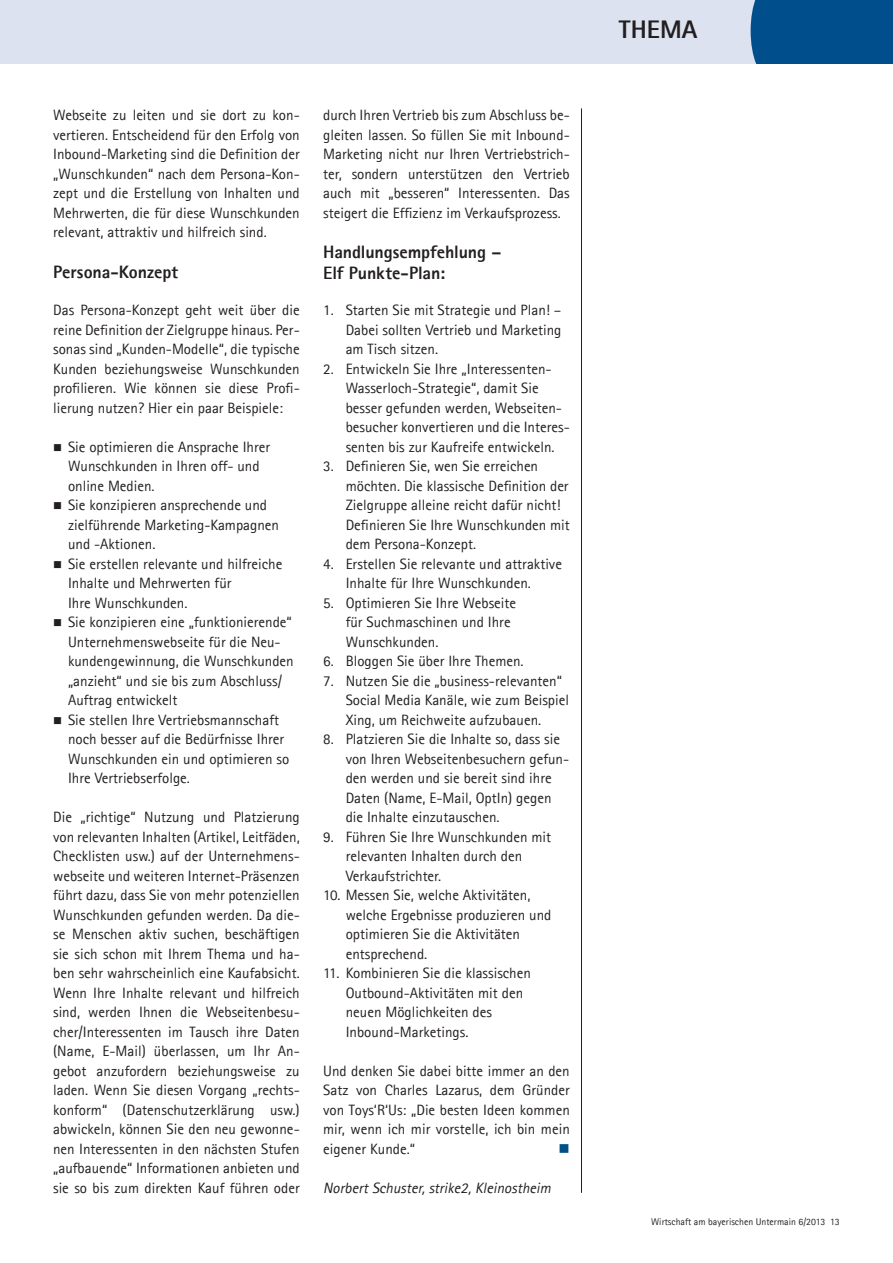
<style>
.page{position:relative;width:893px;height:1263px;background:#fff}
.page>*{position:absolute;margin:0;border:0;box-sizing:border-box;transform-origin:0 0}
.t1{font:800 25.5px "Agfa Rotis Sans Serif";color:#231f20}
.Wabu_-_Thema_Zwische{font:800 18px "Agfa Rotis Sans Serif";letter-spacing:-.005em;color:#231f20}
.t2{font:15px/19.5px "Agfa Rotis Sans Serif";color:#231f20;text-align:justify}
.t3{font:italic 15px "Agfa Rotis Sans Serif";color:#231f20}
.t4{font:15px "Wingdings";color:#005085}
.t5{font:9.75px "Agfa Rotis Sans Serif";color:#231f20}
</style>
<div class="page">
<div style="left:0;top:0;width:893px;height:64px;background:#dce2ef"></div>
<div style="left:770px;top:0;width:123px;height:64px;background:#004f8c"></div>
<svg style="left:751px;top:0;width:19px;height:64px"></svg>
<hr style="left:581px;top:108px;width:1px;height:1085px;background:#231f20">
<p class="t2" style="left:53px;top:105px;width:248px">Webseite zu leiten und sie dort zu kon&shy;vertieren. Entscheidend für den Erfolg von Inbound-Marketing sind die Definition der „Wunschkunden“ nach dem Persona-Kon&shy;zept und die Erstellung von Inhalten und Mehrwerten, die für diese Wunschkunden relevant, attraktiv und hilfreich sind.</p>
<p class="Wabu_-_Thema_Zwische" style="left:53px;top:260px;width:126px">Persona-Konzept</p>
<p class="t2" style="left:53px;top:300px;width:248px">Das Persona-Konzept geht weit über die reine Definition der Zielgruppe hinaus. Per&shy;sonas sind „Kunden-Modelle“, die typische Kunden beziehungsweise Wunschkunden profilieren. Wie können sie diese Profi&shy;lierung nutzen? Hier ein paar Beispiele:</p>
<p class="t2" style="left:53px;top:437px;width:219px">■ Sie optimieren die Ansprache Ihrer</p>
<p class="t2" style="left:68px;top:456px;width:193px">Wunschkunden in Ihren off- und</p>
<p class="t2" style="left:68px;top:476px;width:88px">online Medien.</p>
<p class="t2" style="left:53px;top:495px;width:215px">■ Sie konzipieren ansprechende und</p>
<p class="t2" style="left:68px;top:515px;width:213px">zielführende Marketing-Kampagnen</p>
<p class="t2" style="left:68px;top:534px;width:89px">und -Aktionen.</p>
<p class="t2" style="left:53px;top:554px;width:231px">■ Sie erstellen relevante und hilfreiche</p>
<p class="t2" style="left:68px;top:573px;width:165px">Inhalte und Mehrwerten für</p>
<p class="t2" style="left:68px;top:593px;width:121px">Ihre Wunschkunden.</p>
<p class="t2" style="left:53px;top:612px;width:240px">■ Sie konzipieren eine „funktionierende“</p>
<p class="t2" style="left:68px;top:632px;width:214px">Unternehmenswebseite für die Neu-</p>
<p class="t2" style="left:68px;top:651px;width:227px">kundengewinnung, die Wunschkunden</p>
<p class="t2" style="left:68px;top:671px;width:216px">„anzieht“ und sie bis zum Abschluss/</p>
<p class="t2" style="left:68px;top:690px;width:111px">Auftrag entwickelt</p>
<p class="t2" style="left:53px;top:710px;width:227px">■ Sie stellen Ihre Vertriebsmannschaft</p>
<p class="t2" style="left:68px;top:729px;width:218px">noch besser auf die Bedürfnisse Ihrer</p>
<p class="t2" style="left:68px;top:749px;width:223px">Wunschkunden ein und optimieren so</p>
<p class="t2" style="left:68px;top:768px;width:123px">Ihre Vertriebserfolge.</p>
<p class="t2" style="left:53px;top:807px;width:248px">Die „richtige“ Nutzung und Platzierung von relevanten Inhalten (Artikel, Leitfäden, Checklisten usw.) auf der Unternehmens&shy;webseite und weiteren Internet-Präsenzen führt dazu, dass Sie von mehr potenziellen Wunschkunden gefunden werden. Da die&shy;se Menschen aktiv suchen, beschäftigen sie sich schon mit Ihrem Thema und ha&shy;ben sehr wahrscheinlich eine Kaufabsicht.<br>Wenn Ihre Inhalte relevant und hilfreich sind, werden Ihnen die Webseitenbesu&shy;cher/Interessenten im Tausch ihre Daten (Name, E-Mail) überlassen, um Ihr An&shy;gebot anzufordern beziehungsweise zu laden. Wenn Sie diesen Vorgang „rechts&shy;konform“ (Datenschutzerklärung usw.) abwickeln, können Sie den neu gewonne&shy;nen Interessenten in den nächsten Stufen „aufbauende“ Informationen anbieten und sie so bis zum direkten Kauf führen oder</p>
<p class="t2" style="left:323px;top:105px;width:248px">durch Ihren Vertrieb bis zum Abschluss be&shy;gleiten lassen. So füllen Sie mit Inbound-Marketing nicht nur Ihren Vertriebstrich&shy;ter, sondern unterstützen den Vertrieb auch mit „besseren“ Interessenten. Das steigert die Effizienz im Verkaufsprozess.</p>
<p class="Wabu_-_Thema_Zwische" style="left:323px;top:241px;width:180px">Handlungsempfehlung –</p>
<p class="Wabu_-_Thema_Zwische" style="left:323px;top:262px;width:123px">Elf Punkte-Plan:</p>
<p class="t2" style="left:323px;top:300px;width:240px">1. Starten Sie mit Strategie und Plan! –</p>
<p class="t2" style="left:346px;top:320px;width:217px">Dabei sollten Vertrieb und Marketing</p>
<p class="t2" style="left:346px;top:339px;width:94px">am Tisch sitzen.</p>
<p class="t2" style="left:323px;top:359px;width:230px">2. Entwickeln Sie Ihre „Interessenten-</p>
<p class="t2" style="left:346px;top:378px;width:194px">Wasserloch-Strategie“, damit Sie</p>
<p class="t2" style="left:346px;top:398px;width:218px">besser gefunden werden, Webseiten-</p>
<p class="t2" style="left:346px;top:417px;width:226px">besucher konvertieren und die Interes-</p>
<p class="t2" style="left:346px;top:437px;width:210px">senten bis zur Kaufreife entwickeln.</p>
<p class="t2" style="left:323px;top:456px;width:216px">3. Definieren Sie, wen Sie erreichen</p>
<p class="t2" style="left:346px;top:476px;width:224px">möchten. Die klassische Definition der</p>
<p class="t2" style="left:346px;top:495px;width:216px">Zielgruppe alleine reicht dafür nicht!</p>
<p class="t2" style="left:346px;top:515px;width:226px">Definieren Sie Ihre Wunschkunden mit</p>
<p class="t2" style="left:346px;top:534px;width:132px">dem Persona-Konzept.</p>
<p class="t2" style="left:323px;top:554px;width:240px">4. Erstellen Sie relevante und attraktive</p>
<p class="t2" style="left:346px;top:573px;width:187px">Inhalte für Ihre Wunschkunden.</p>
<p class="t2" style="left:323px;top:593px;width:195px">5. Optimieren Sie Ihre Webseite</p>
<p class="t2" style="left:346px;top:612px;width:166px">für Suchmaschinen und Ihre</p>
<p class="t2" style="left:346px;top:632px;width:94px">Wunschkunden.</p>
<p class="t2" style="left:323px;top:651px;width:202px">6. Bloggen Sie über Ihre Themen.</p>
<p class="t2" style="left:323px;top:671px;width:240px">7. Nutzen Sie die „business-relevanten“</p>
<p class="t2" style="left:346px;top:690px;width:225px">Social Media Kanäle, wie zum Beispiel</p>
<p class="t2" style="left:346px;top:710px;width:197px">Xing, um Reichweite aufzubauen.</p>
<p class="t2" style="left:323px;top:729px;width:238px">8. Platzieren Sie die Inhalte so, dass sie</p>
<p class="t2" style="left:346px;top:749px;width:225px">von Ihren Webseitenbesuchern gefun-</p>
<p class="t2" style="left:346px;top:768px;width:208px">den werden und sie bereit sind ihre</p>
<p class="t2" style="left:346px;top:788px;width:207px">Daten (Name, E-Mail, OptIn) gegen</p>
<p class="t2" style="left:346px;top:807px;width:155px">die Inhalte einzutauschen.</p>
<p class="t2" style="left:323px;top:827px;width:230px">9. Führen Sie Ihre Wunschkunden mit</p>
<p class="t2" style="left:346px;top:846px;width:178px">relevanten Inhalten durch den</p>
<p class="t2" style="left:346px;top:866px;width:97px">Verkaufstrichter.</p>
<p class="t2" style="left:323px;top:885px;width:209px">10. Messen Sie, welche Aktivitäten,</p>
<p class="t2" style="left:346px;top:905px;width:207px">welche Ergebnisse produzieren und</p>
<p class="t2" style="left:346px;top:924px;width:176px">optimieren Sie die Aktivitäten</p>
<p class="t2" style="left:346px;top:944px;width:83px">entsprechend.</p>
<p class="t2" style="left:323px;top:963px;width:209px">11. Kombinieren Sie die klassischen</p>
<p class="t2" style="left:346px;top:983px;width:179px">Outbound-Aktivitäten mit den</p>
<p class="t2" style="left:346px;top:1002px;width:148px">neuen Möglichkeiten des</p>
<p class="t2" style="left:346px;top:1022px;width:124px">Inbound-Marketings.</p>
<p class="t2" style="left:323px;top:1061px;width:248px">Und denken Sie dabei bitte immer an den Satz von Charles Lazarus, dem Gründer von Toys‘R‘Us: „Die besten Ideen kommen mir, wenn ich mir vorstelle, ich bin mein eigener Kunde.“</p>
<p class="t4" style="left:558px;top:1140px;width:10px">■</p>
<p class="t3" style="left:323px;top:1179px;width:232px">NorbertSchuster,strike2,Kleinostheim</p>
<p class="t1" style="left:619px;top:13px;width:80px">THEMA</p>
<p class="t5" style="left:651px;top:1216px;width:190px">Wirtschaft am bayerischen Untermain 6/2013 13</p>
</div>
